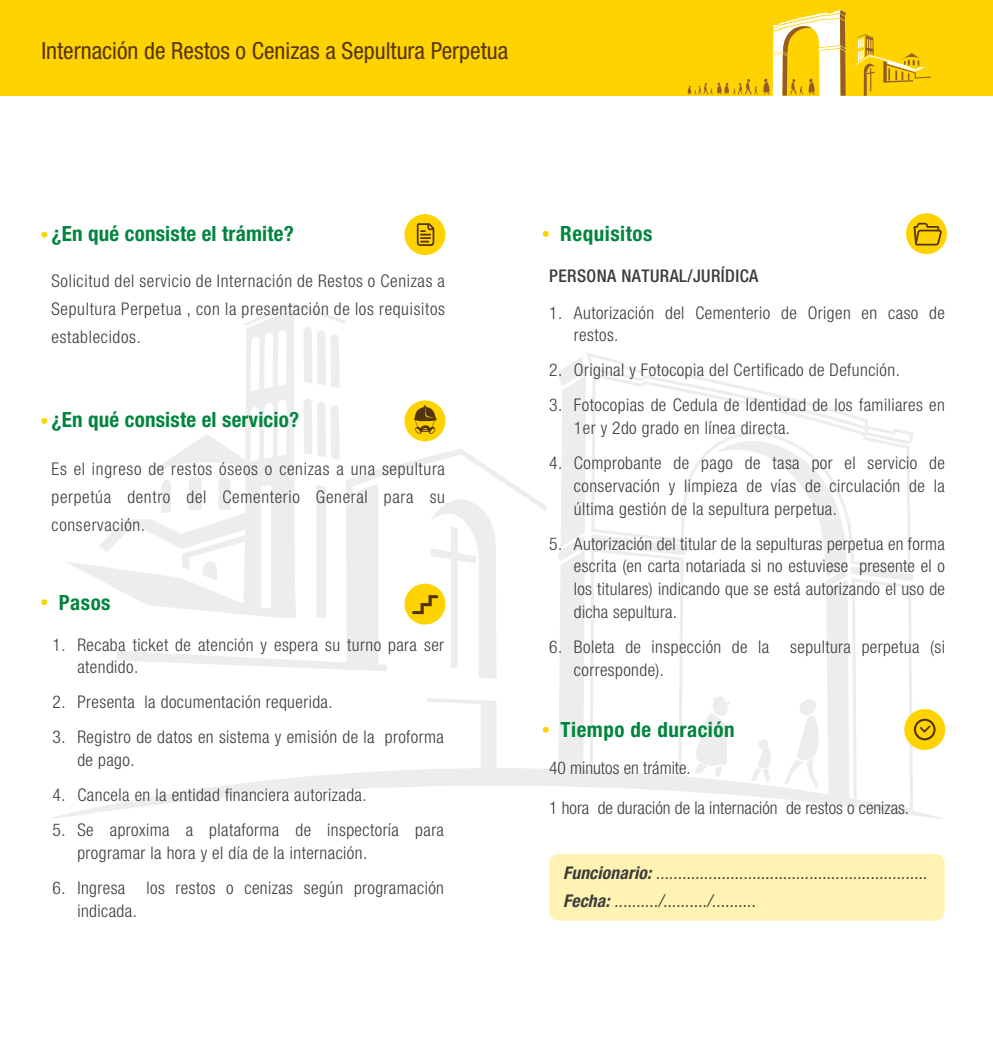
<style>
.page{position:relative;width:993px;height:1042px;background:#fff}
.page>*{position:absolute;margin:0;border:0;box-sizing:border-box;transform-origin:0 0}
.t1{font:condensed 23.62px "Helvetica Neue LT Std";color:#53340d}
.t2{font:700 condensed 21px "Helvetica Neue LT Std";letter-spacing:.01em;color:#00853e}
.t3{font:300 condensed 17.5px/22.8px "Helvetica Neue LT Std";letter-spacing:.025em;color:#3c3c3b}
.t4{font:italic condensed 17.5px/28px "Helvetica Neue LT Std";color:#3c3c3b}
.t5{font:300 condensed 17.5px "Helvetica Neue LT Std";color:#3c3c3b}
.t6{font:500 condensed 17.5px "Helvetica Neue LT Std";letter-spacing:.025em;color:#3c3c3b}
.s1{font-weight:700}
</style>
<div class="page">
<svg style="left:52px;top:769px;width:888px;height:50px"></svg>
<div style="left:404px;top:214px;width:41px;height:41px;background:#ffd300;border-radius:50%"></div>
<svg style="left:41px;top:232px;width:6px;height:6px"></svg>
<svg style="left:416px;top:223px;width:18px;height:23px"></svg>
<svg style="left:41px;top:418px;width:6px;height:6px"></svg>
<svg style="left:41px;top:599px;width:6px;height:6px"></svg>
<div style="left:903px;top:709px;width:41px;height:41px;background:#ffd300;border-radius:50%"></div>
<svg style="left:554px;top:353px;width:381px;height:458px"></svg>
<svg style="left:64px;top:303px;width:484px;height:482px"></svg>
<div style="left:905px;top:213px;width:41px;height:41px;background:#ffd300;border-radius:50%"></div>
<svg style="left:913px;top:223px;width:28px;height:22px"></svg>
<svg style="left:542px;top:231px;width:6px;height:6px"></svg>
<div style="left:549px;top:854px;width:395px;height:66px;background:#fff2b2;border-radius:9px"></div>
<div style="left:0;top:0;width:992px;height:96px;background:#ffd300"></div>
<svg style="left:687px;top:10px;width:159px;height:86px"></svg>
<svg style="left:855px;top:34px;width:75px;height:62px"></svg>
<h1 class="t1" style="left:41px;top:37px;width:468px">Internación de Restos o Cenizas a Sepultura Perpetua</h1>
<p class="t2" style="left:51px;top:221px;width:244px">¿En qué consiste el trámite?</p>
<p class="t3" style="left:51px;top:267px;width:395px;line-height:28px;text-align:justify">Solicitud del servicio de Internación de Restos o Cenizas a Sepultura Perpetua , con la presentación de los requisitos establecidos.</p>
<p class="t2" style="left:51px;top:407px;width:249px">¿En qué consiste el servicio?</p>
<p class="t3" style="left:51px;top:455px;width:395px;line-height:28px;text-align:justify">Es el ingreso de restos óseos o cenizas a una sepultura perpetúa dentro del Cementerio General para su conservación.</p>
<p class="t2" style="left:59px;top:590px;width:53px">Pasos</p>
<p class="t3" style="left:77px;top:633px;width:368px;text-indent:-25px">1. Recaba ticket de atención y espera su turno para ser atendido.</p>
<p class="t3" style="left:53px;top:691px;width:281px">2. Presenta la documentación requerida.</p>
<p class="t3" style="left:77px;top:726px;width:368px;text-indent:-25px">3. Registro de datos en sistema y emisión de la proforma de pago.</p>
<p class="t3" style="left:53px;top:783px;width:315px">4. Cancela en la entidad financiera autorizada.</p>
<p class="t3" style="left:77px;top:818px;width:368px;text-indent:-25px">5. Se aproxima a plataforma de inspectoría para programar la hora y el día de la internación.</p>
<p class="t3" style="left:77px;top:876px;width:368px;text-indent:-25px">6. Ingresa los restos o cenizas según programación indicada.</p>
<p class="t2" style="left:560px;top:221px;width:94px">Requisitos</p>
<p class="t6" style="left:549px;top:265px;width:211px">PERSONA NATURAL/JURÍDICA</p>
<p class="t3" style="left:573px;top:301px;width:372px;text-indent:-25px">1. Autorización del Cementerio de Origen en caso de restos.</p>
<p class="t3" style="left:549px;top:359px;width:352px">2. Original y Fotocopia del Certificado de Defunción.</p>
<p class="t3" style="left:573px;top:394px;width:372px;text-indent:-25px">3. Fotocopias de Cedula de Identidad de los familiares en<br>1er y 2do grado en línea directa.</p>
<p class="t3" style="left:573px;top:451px;width:372px;text-align:justify;text-indent:-25px">4. Comprobante de pago de tasa por el servicio de conservación y limpieza de vías de circulación de la última gestión de la sepultura perpetua.</p>
<p class="t3" style="left:573px;top:532px;width:372px;text-align:justify;text-indent:-25px">5. Autorización del titular de la sepulturas perpetua en forma escrita (en carta notariada si no estuviese presente el o los titulares) indicando que se está autorizando el uso de dicha sepultura.</p>
<p class="t3" style="left:573px;top:635px;width:372px;text-indent:-25px">6. Boleta de inspección de la sepultura perpetua (si corresponde).</p>
<p class="t2" style="left:560px;top:717px;width:176px">Tiempo de duración</p>
<p class="t5" style="left:549px;top:758px;width:143px">40 minutos en trámite.</p>
<p class="t5" style="left:549px;top:798px;width:361px">1 hora de duración de la internación de restos o cenizas.</p>
<p class="t4" style="left:563px;top:859px;width:365px"><span class="s1">Funcionario:</span> ..............................................................<br><span class="s1">Fecha:</span> ........../........../..........</p>
</div>
